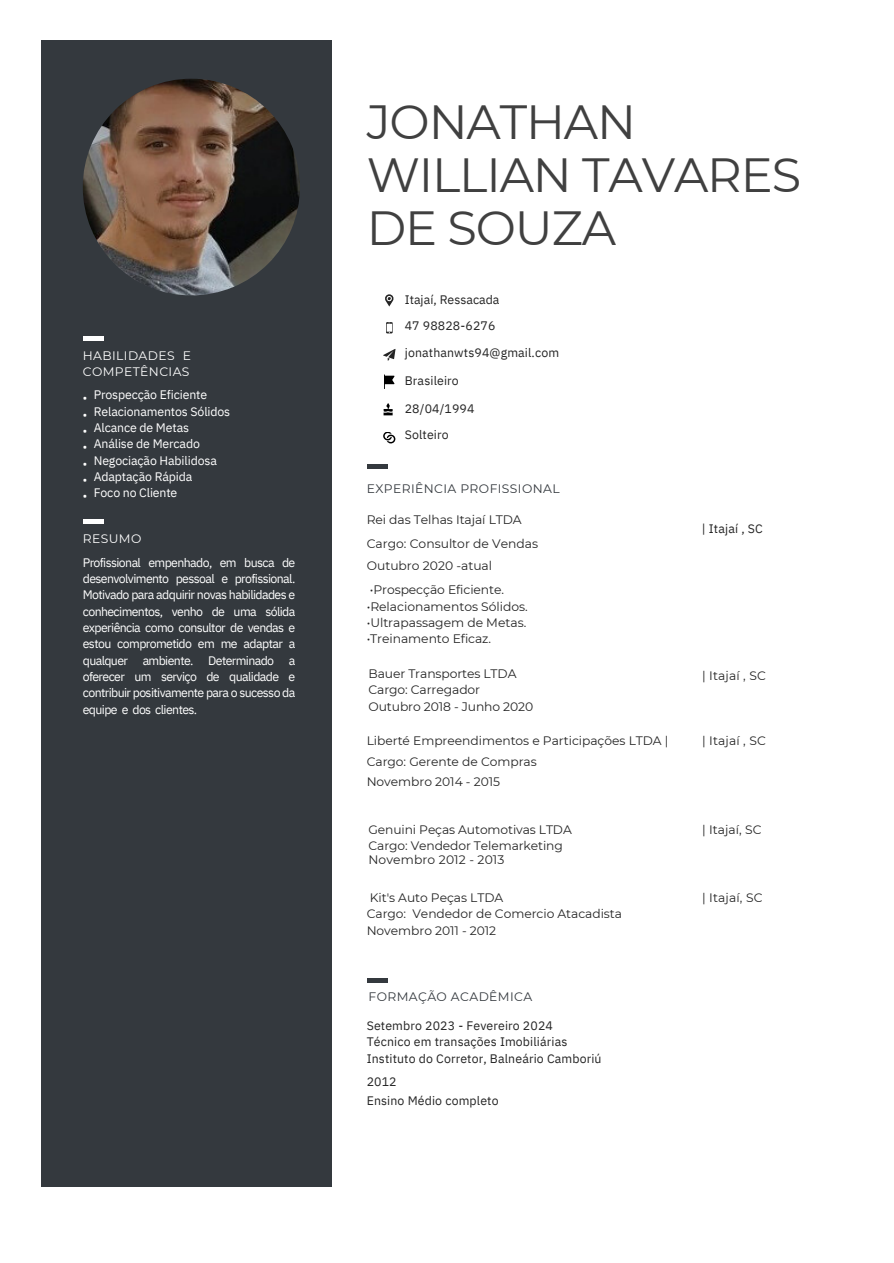
<style>
.page{position:relative;width:894px;height:1263px;background:#fff}
.page>*{position:absolute;margin:0;border:0;box-sizing:border-box;transform-origin:0 0}
.t1{font:47.85px/53.1px "Montserrat";letter-spacing:-.025em;color:#404040}
.t2{font:12.3px "Montserrat";letter-spacing:-.005em;color:#242424}
.t3{font:12.3px/16.4px "IBM Plex Sans";letter-spacing:-.01em;color:#fff}
.t4{font:12.3px/26.5px "IBM Plex Sans";letter-spacing:.01em;color:#242424}
.t5{font:12.3px "Montserrat";letter-spacing:.03em;color:#34393e}
.t6{font:12.3px/16.4px "Montserrat";letter-spacing:.03em;color:#fff}
.t7{font:12.3px/16.4px "IBM Plex Sans Cond";color:#fff;text-align:justify}
</style>
<div class="page">
<div style="left:42px;top:41px;width:289px;height:1145px;background:#34393e"></div>
<img style="left:83px;top:79px;width:216px;height:216px">
<div style="left:83px;top:336px;width:20px;height:5px;background:#fff"></div>
<hr style="left:83px;top:519px;width:20px;height:4px;background:#fff">
<hr style="left:366px;top:465px;width:21px;height:4px;background:#34393e">
<hr style="left:366px;top:978px;width:21px;height:4px;background:#34393e">
<svg style="left:383px;top:432px;width:12px;height:11px"></svg>
<svg style="left:383px;top:403px;width:9px;height:12px"></svg>
<svg style="left:384px;top:374px;width:10px;height:15px"></svg>
<svg style="left:385px;top:294px;width:8px;height:13px"></svg>
<svg style="left:386px;top:322px;width:6px;height:11px"></svg>
<svg style="left:383px;top:349px;width:12px;height:12px"></svg>
<p class="t6" style="left:83px;top:347px;width:110px">HABILIDADES E<br>COMPETÊNCIAS</p>
<p class="t3" style="left:94px;top:387px;width:138px">Prospecção Eficiente<br>Relacionamentos Sólidos<br>Alcance de Metas</p>
<p class="t3" style="left:94px;top:436px;width:125px">Análise de Mercado<br>Negociação Habilidosa<br>Adaptação Rápida</p>
<p class="t3" style="left:94px;top:484px;width:85px">Foco no Cliente</p>
<p class="t7" style="left:83px;top:389px;width:6px">• • • • • • •</p>
<p class="t6" style="left:83px;top:531px;width:60px">RESUMO</p>
<p class="t3" style="left:83px;top:554px;width:214px;text-align:justify">Profissional empenhado, em busca de desenvolvimento pessoal e profissional.<br>Motivado para adquirir novas habilidades e conhecimentos, venho de uma sólida experiência como consultor de vendas e estou comprometido em me adaptar a qualquer ambiente. Determinado a oferecer um serviço de qualidade e contribuir positivamente para o sucesso da equipe e dos clientes.</p>
<p class="t1" style="left:366px;top:95px;width:436px">JONATHAN<br>WILLIAN TAVARES<br>DE SOUZA</p>
<p class="t4" style="left:404px;top:286px;width:96px">Itajaí, Ressacada</p>
<p class="t4" style="left:404px;top:312px;width:156px">47 98828-6276 jonathanwts94@gmail.com</p>
<p class="t4" style="left:404px;top:367px;width:56px">Brasileiro</p>
<p class="t4" style="left:404px;top:395px;width:71px">28/04/1994</p>
<p class="t4" style="left:404px;top:421px;width:45px">Solteiro</p>
<p class="t5" style="left:366px;top:481px;width:194px">EXPERIÊNCIA PROFISSIONAL</p>
<p class="t2" style="left:366px;top:512px;width:156px">Rei das Telhas Itajaí LTDA</p>
<p class="t2" style="left:366px;top:537px;width:173px">Cargo: Consultor de Vendas</p>
<p class="t2" style="left:366px;top:558px;width:127px">Outubro 2020 -atual</p>
<p class="t2" style="left:370px;top:582px;width:136px">•Prospecção Eficiente.</p>
<p class="t2" style="left:366px;top:599px;width:162px">•Relacionamentos Sólidos.</p>
<p class="t2" style="left:366px;top:615px;width:161px">•Ultrapassagem de Metas.</p>
<p class="t2" style="left:366px;top:632px;width:126px">•Treinamento Eficaz.</p>
<p class="t2" style="left:368px;top:666px;width:149px">Bauer Transportes LTDA</p>
<p class="t2" style="left:368px;top:682px;width:113px">Cargo: Carregador</p>
<p class="t2" style="left:368px;top:699px;width:166px">Outubro 2018 - Junho 2020</p>
<p class="t2" style="left:366px;top:733px;width:303px">Liberté Empreendimentos e Participações LTDA |</p>
<p class="t2" style="left:366px;top:754px;width:171px">Cargo: Gerente de Compras</p>
<p class="t2" style="left:366px;top:774px;width:135px">Novembro 2014 - 2015</p>
<p class="t2" style="left:368px;top:822px;width:205px">Genuini Peças Automotivas LTDA</p>
<p class="t2" style="left:368px;top:838px;width:196px">Cargo: Vendedor Telemarketing</p>
<p class="t2" style="left:368px;top:852px;width:137px">Novembro 2012 - 2013</p>
<p class="t2" style="left:370px;top:890px;width:135px">Kit's Auto Peças LTDA</p>
<p class="t2" style="left:366px;top:906px;width:257px">Cargo: Vendedor de Comercio Atacadista</p>
<p class="t2" style="left:366px;top:923px;width:131px">Novembro 2011 - 2012</p>
<p class="t5" style="left:368px;top:989px;width:165px">FORMAÇÃO ACADÊMICA</p>
<p class="t4" style="left:366px;top:1012px;width:188px">Setembro 2023 - Fevereiro 2024</p>
<p class="t4" style="left:366px;top:1034px;width:236px;line-height:16.4px">Técnico em transações Imobiliárias<br>Instituto do Corretor, Balneário Camboriú</p>
<p class="t4" style="left:366px;top:1068px;width:31px">2012</p>
<p class="t4" style="left:366px;top:1087px;width:133px">Ensino Médio completo</p>
<p class="t4" style="left:701px;top:515px;width:62px">| Itajaí , SC</p>
<p class="t2" style="left:702px;top:668px;width:65px">| Itajaí , SC</p>
<p class="t2" style="left:702px;top:733px;width:65px">| Itajaí , SC</p>
<p class="t2" style="left:702px;top:822px;width:61px">| Itajaí, SC</p>
<p class="t2" style="left:702px;top:890px;width:62px">| Itajaí, SC</p>
</div>
